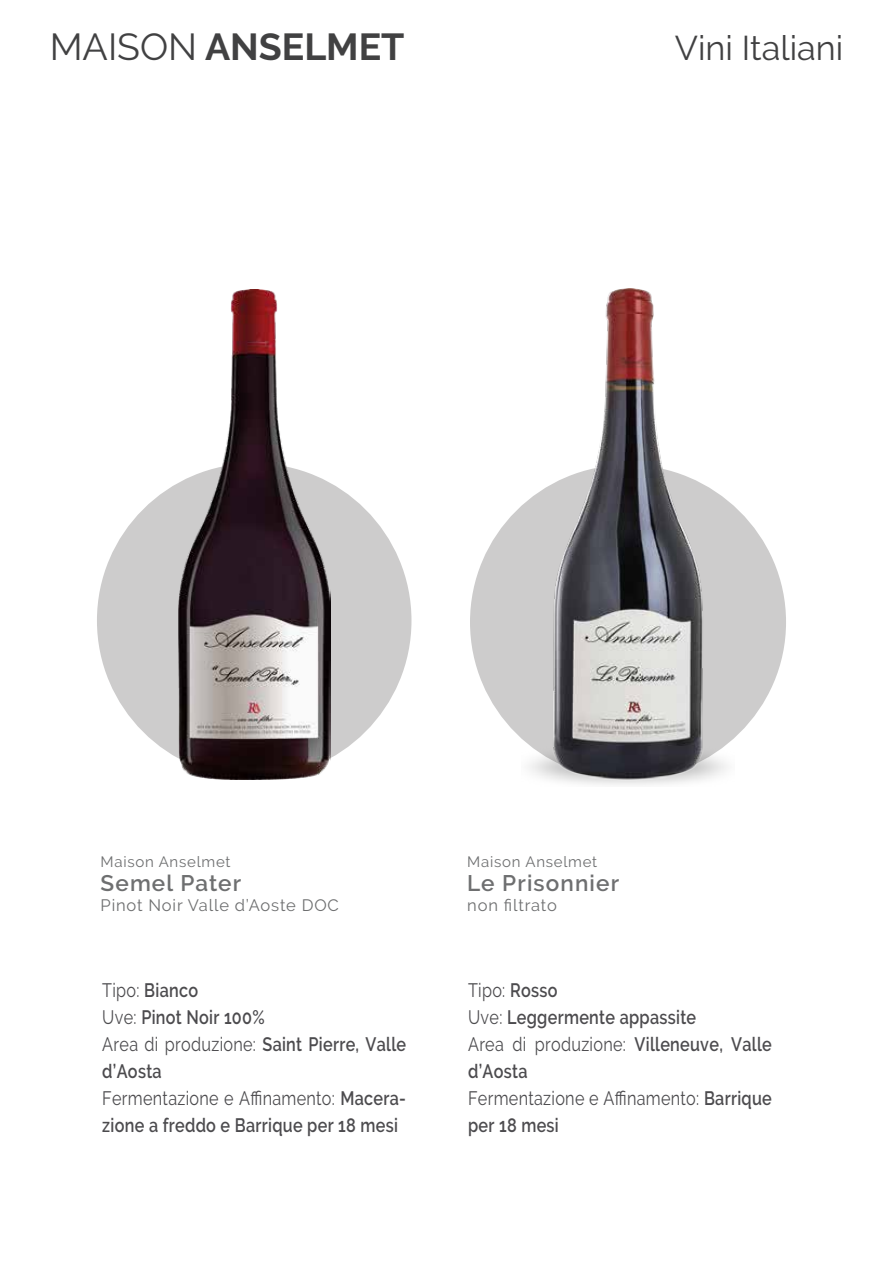
<style>
.page{position:relative;width:893px;height:1263px;background:#fff}
.page>*{position:absolute;margin:0;border:0;box-sizing:border-box;transform-origin:0 0}
.t1{font:700 37.5px "Raleway";color:#414142}
.t2{font:34.2px "Raleway";color:#414142}
.t3{font:600 22.5px "Raleway";letter-spacing:.05em;color:#6e6f70}
.t4{font:600 19.35px/27px "Raleway";letter-spacing:.02em;color:#4c4b4e;scale:.83 1}
.t5{font:16.5px "Raleway";letter-spacing:.05em;color:#6e6f70}
.t6{font:15px "Raleway";letter-spacing:.05em;color:#6e6f70}
.s1{font-weight:400}
</style>
<div class="page">
<div style="left:97px;top:463px;width:314px;height:315px;background:#cdcccc;border-radius:50%"></div>
<div style="left:470px;top:465px;width:316px;height:314px;background:#cdcccc;border-radius:50%"></div>
<img style="left:178px;top:290px;width:152px;height:489px">
<img style="left:521px;top:289px;width:214px;height:496px">
<h1 class="t1" style="left:50px;top:25px;width:356px"><span class="s1">MAISON</span> ANSELMET</h1>
<h2 class="t2" style="left:675px;top:28px;width:170px">Vini Italiani</h2>
<p class="t6" style="left:101px;top:853px;width:131px">Maison Anselmet</p>
<p class="t3" style="left:101px;top:870px;width:142px">Semel Pater</p>
<p class="t5" style="left:101px;top:895px;width:240px">Pinot Noir Valle d’Aoste DOC</p>
<p class="t4" style="left:102px;top:976px;width:368px"><span class="s1">Tipo:</span> Bianco<br><span class="s1">Uve:</span> Pinot Noir 100%<br><span class="s1">Area di produzione:</span> Saint Pierre, Valle d’Aosta<br><span class="s1">Fermentazione e Affinamento:</span> Macera&shy;zione a freddo e Barrique per 18 mesi</p>
<p class="t6" style="left:467px;top:853px;width:131px">Maison Anselmet</p>
<p class="t3" style="left:467px;top:870px;width:153px">Le Prisonnier</p>
<p class="t5" style="left:467px;top:895px;width:91px">non filtrato</p>
<p class="t4" style="left:468px;top:976px;width:367px"><span class="s1">Tipo:</span> Rosso<br><span class="s1">Uve:</span> Leggermente appassite<br><span class="s1">Area di produzione:</span> Villeneuve, Valle d’Aosta<br><span class="s1">Fermentazione e Affinamento:</span> Barrique per 18 mesi</p>
</div>
